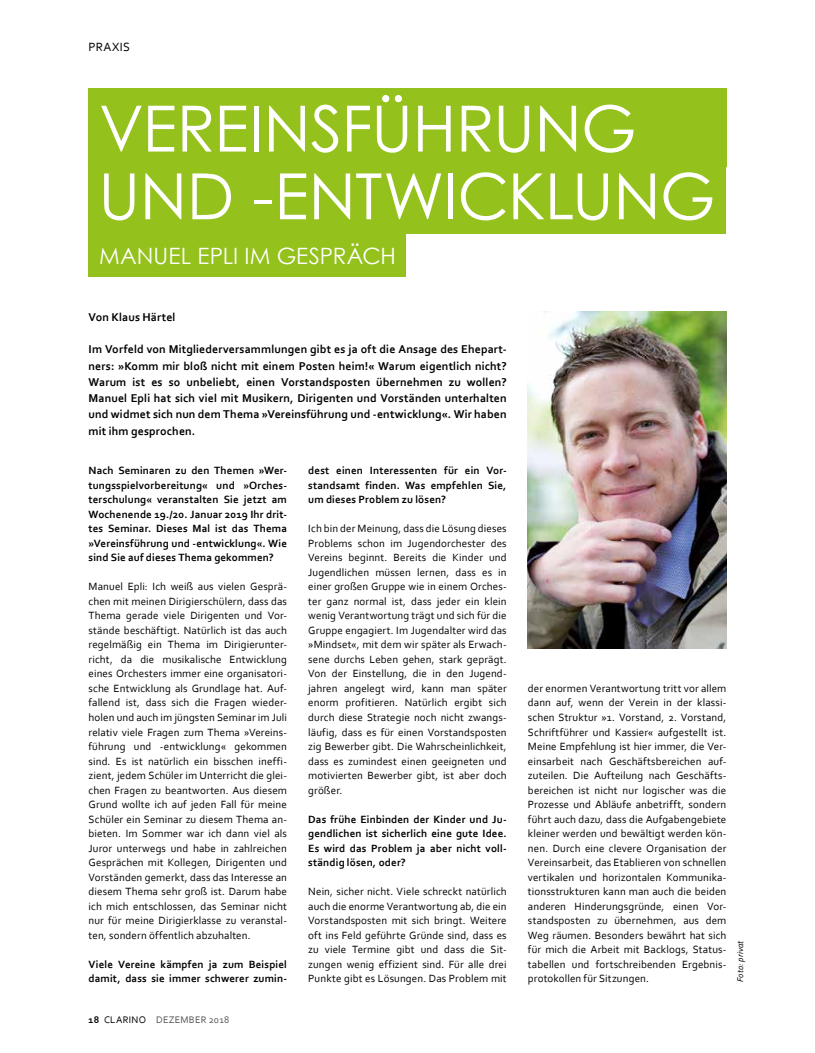
<style>
.page{position:relative;width:815px;height:1053px;background:#fff}
.page>*{position:absolute;margin:0;border:0;box-sizing:border-box;transform-origin:0 0}
.t1{font:63.75px "Century Gothic";letter-spacing:-.005em;color:#fff}
.t2{font:22.5px "Century Gothic";letter-spacing:.005em;color:#fff}
.t3{font:12.5px "Corbel Clarino";letter-spacing:.025em;color:#000}
.t4{font:11.88px/16.2px "Corbel Clarino Bold";letter-spacing:.01em;color:#000;text-align:justify}
.t5{font:11px/14.5px "Corbel Clarino";letter-spacing:.01em;color:#000;text-align:justify}
.t6{font:11px/14.5px "Corbel Clarino Bold";letter-spacing:.015em;color:#000;text-align:justify}
.t7{font:10px "Corbel Clarino";letter-spacing:.025em;color:#565656}
.t8{font:8.75px "Corbel Clarino Italic";color:#000}
.s1{font-family:"Corbel Clarino Bold";color:#000}
.s2{color:#000}
</style>
<div class="page">
<div style="left:89px;top:89px;width:637px;height:78px;background:#94c11c"></div>
<div style="left:88px;top:88px;width:639px;height:79px;border:1px solid #94c11c"></div>
<div style="left:89px;top:234px;width:317px;height:42px;background:#94c11c"></div>
<div style="left:89px;top:156px;width:637px;height:78px;background:#94c11c"></div>
<img style="left:528px;top:312px;width:198px;height:336px">
<p class="t3" style="left:89px;top:39px;width:43px">PRAXIS</p>
<h1 class="t1" style="left:99px;top:84px;width:539px">VEREINSFÜHRUNG</h1>
<h1 class="t1" style="left:98px;top:152px;width:619px">UND -ENTWICKLUNG</h1>
<h2 class="t2" style="left:99px;top:240px;width:298px">MANUEL EPLI IM GESPRÄCH</h2>
<p class="t4" style="left:89px;top:308px;width:88px">Von Klaus Härtel</p>
<p class="t4" style="left:89px;top:341px;width:420px">Im Vorfeld von Mitgliederversammlungen gibt es ja oft die Ansage des Ehepart&shy;ners: »Komm mir bloß nicht mit einem Posten heim!« Warum eigentlich nicht?<br>Warum ist es so unbeliebt, einen Vorstandsposten übernehmen zu wollen?<br>Manuel Epli hat sich viel mit Musikern, Dirigenten und Vorständen unterhalten und widmet sich nun dem Thema »Vereinsführung und -entwicklung«. Wir haben mit ihm gesprochen.</p>
<p class="t6" style="left:89px;top:463px;width:200px">Nach Seminaren zu den Themen »Wer&shy;tungsspielvorbereitung« und »Orches&shy;terschulung« veranstalten Sie jetzt am Wochenende 19./20. Januar 2019 Ihr drit&shy;tes Seminar. Dieses Mal ist das Thema »Vereinsführung und -entwicklung«. Wie sind Sie auf dieses Thema gekommen?</p>
<p class="t5" style="left:89px;top:579px;width:200px">Manuel Epli: Ich weiß aus vielen Gesprä&shy;chen mit meinen Dirigierschülern, dass das Thema gerade viele Dirigenten und Vor&shy;stände beschäftigt. Natürlich ist das auch regelmäßig ein Thema im Dirigierunter&shy;richt, da die musikalische Entwicklung eines Orchesters immer eine organisatori&shy;sche Entwicklung als Grundlage hat. Auf&shy;fallend ist, dass sich die Fragen wieder&shy;holen und auch im jüngsten Seminar im Juli relativ viele Fragen zum Thema »Vereins&shy;führung und -entwicklung« gekommen sind. Es ist natürlich ein bisschen ineffi&shy;zient, jedem Schüler im Unterricht die glei&shy;chen Fragen zu beantworten. Aus diesem Grund wollte ich auf jeden Fall für meine Schüler ein Seminar zu diesem Thema an&shy;bieten. Im Sommer war ich dann viel als Juror unterwegs und habe in zahlreichen Gesprächen mit Kollegen, Dirigenten und Vorständen gemerkt, dass das Interesse an diesem Thema sehr groß ist. Darum habe ich mich entschlossen, das Seminar nicht nur für meine Dirigierklasse zu veranstal&shy;ten, sondern öffentlich abzuhalten.</p>
<p class="t6" style="left:89px;top:956px;width:200px">Viele Vereine kämpfen ja zum Beispiel damit, dass sie immer schwerer zumin-</p>
<p class="t7" style="left:89px;top:1013px;width:142px"><span class="s1">18</span> <span class="s2">CLARINO</span> DEZEMBER 2018</p>
<p class="t6" style="left:308px;top:463px;width:200px">dest einen Interessenten für ein Vor&shy;standsamt finden. Was empfehlen Sie, um dieses Problem zu lösen?</p>
<p class="t5" style="left:308px;top:521px;width:200px">Ich bin der Meinung, dass die Lösung dieses Problems schon im Jugendorchester des Vereins beginnt. Bereits die Kinder und Jugendlichen müssen lernen, dass es in einer großen Gruppe wie in einem Orches&shy;ter ganz normal ist, dass jeder ein klein wenig Verantwortung trägt und sich für die Gruppe engagiert. Im Jugendalter wird das »Mindset«, mit dem wir später als Erwach&shy;sene durchs Leben gehen, stark geprägt.<br>Von der Einstellung, die in den Jugend&shy;jahren angelegt wird, kann man später enorm profitieren. Natürlich ergibt sich durch diese Strategie noch nicht zwangs&shy;läufig, dass es für einen Vorstandsposten zig Bewerber gibt. Die Wahrscheinlichkeit, dass es zumindest einen geeigneten und motivierten Bewerber gibt, ist aber doch größer.</p>
<p class="t6" style="left:308px;top:811px;width:200px">Das frühe Einbinden der Kinder und Ju&shy;gendlichen ist sicherlich eine gute Idee.<br>Es wird das Problem ja aber nicht voll&shy;ständig lösen, oder?</p>
<p class="t5" style="left:308px;top:883px;width:200px">Nein, sicher nicht. Viele schreckt natürlich auch die enorme Verantwortung ab, die ein Vorstandsposten mit sich bringt. Weitere oft ins Feld geführte Gründe sind, dass es zu viele Termine gibt und dass die Sit&shy;zungen wenig effizient sind. Für alle drei Punkte gibt es Lösungen. Das Problem mit</p>
<p class="t5" style="left:528px;top:680px;width:200px">der enormen Verantwortung tritt vor allem dann auf, wenn der Verein in der klassi&shy;schen Struktur »1. Vorstand, 2. Vorstand, Schriftführer und Kassier« aufgestellt ist.<br>Meine Empfehlung ist hier immer, die Ver&shy;einsarbeit nach Geschäftsbereichen auf&shy;zuteilen. Die Aufteilung nach Geschäfts&shy;bereichen ist nicht nur logischer was die Prozesse und Abläufe anbetrifft, sondern führt auch dazu, dass die Aufgabengebiete kleiner werden und bewältigt werden kön&shy;nen. Durch eine clevere Organisation der Vereinsarbeit, das Etablieren von schnellen vertikalen und horizontalen Kommunika&shy;tionsstrukturen kann man auch die beiden anderen Hinderungsgründe, einen Vor&shy;standsposten zu übernehmen, aus dem Weg räumen. Besonders bewährt hat sich für mich die Arbeit mit Backlogs, Status&shy;tabellen und fortschreibenden Ergebnis&shy;protokollen für Sitzungen.</p>
<p class="t8" style="left:735px;top:981px;width:43px;rotate:-90deg">Foto: privat</p>
</div>
